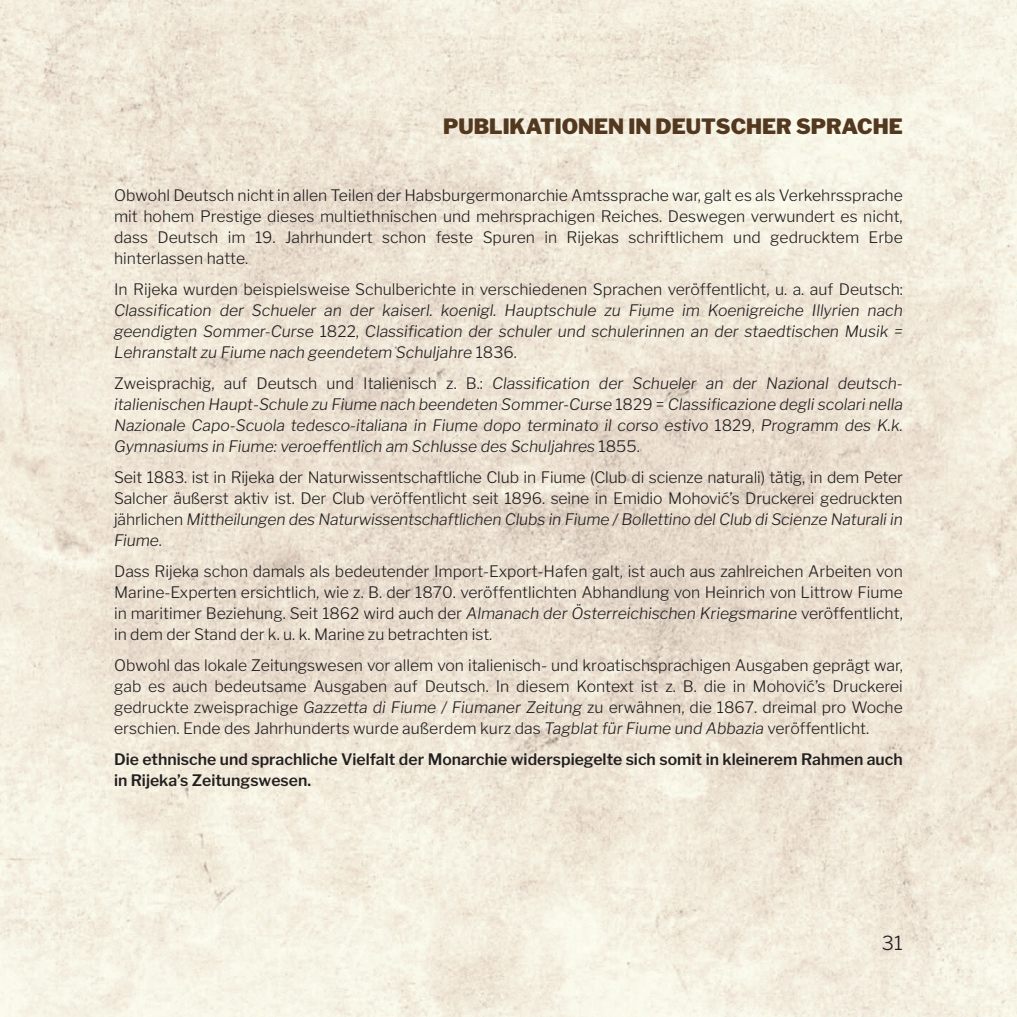
<style>
.page{position:relative;width:1017px;height:1017px;background:#fff}
.page>*{position:absolute;margin:0;border:0;box-sizing:border-box;transform-origin:0 0}
.naslov_1{font:900 21px "Libre Franklin";color:#533820}
.t1{font:300 19.25px "Libre Franklin";color:#231f20}
.osnovni{font:300 15.75px/21px "Libre Franklin";color:#231f20;text-align:justify}
.osnovni-2{font:italic 300 15.75px/21px "Libre Franklin";color:#231f20;text-align:justify}
.osnovni-3{font:600 15.75px/21px "Libre Franklin";color:#231f20}
.s1{font-style:normal}
.s2{font-style:italic}
</style>
<div class="page">
<img style="left:0;top:0;width:1017px;height:1017px">
<p class="naslov_1" style="left:443px;top:114px;width:461px">PUBLIKATIONEN IN DEUTSCHER SPRACHE</p>
<p class="osnovni" style="left:114px;top:185px;width:790px">Obwohl Deutsch nicht in allen Teilen der Habsburgermonarchie Amtssprache war, galt es als Verkehrssprache mit hohem Prestige dieses multiethnischen und mehrsprachigen Reiches. Deswegen verwundert es nicht, dass Deutsch im 19. Jahrhundert schon feste Spuren in Rijekas schriftlichem und gedrucktem Erbe hinterlassen hatte.</p>
<p class="osnovni-2" style="left:114px;top:279px;width:790px"><span class="s1">In Rijeka wurden beispielsweise Schulberichte in verschiedenen Sprachen veröffentlicht, u. a. auf Deutsch:<br></span>Classification der Schueler an der kaiserl. koenigl. Hauptschule zu Fiume im Koenigreiche Illyrien nach geendigten Sommer-Curse <span class="s1">1822,</span> Classification der schuler und schulerinnen an der staedtischen Musik = Lehranstalt zu Fiume nach geendetem Schuljahre <span class="s1">1836.</span></p>
<p class="osnovni-2" style="left:114px;top:373px;width:790px"><span class="s1">Zweisprachig, auf Deutsch und Italienisch z. B.:</span> Classification der Schueler an der Nazional deutsch&shy;italienischen Haupt-Schule zu Fiume nach beendeten Sommer-Curse <span class="s1">1829 =</span> Classificazione degli scolari nella Nazionale Capo-Scuola tedesco-italiana in Fiume dopo terminato il corso estivo <span class="s1">1829,</span> Programm des K.k.<br>Gymnasiums in Fiume: veroeffentlich am Schlusse des Schuljahres <span class="s1">1855.</span></p>
<p class="osnovni" style="left:114px;top:467px;width:790px">Seit 1883. ist in Rijeka der Naturwissentschaftliche Club in Fiume (Club di scienze naturali) tätig, in dem Peter Salcher äußerst aktiv ist. Der Club veröffentlicht seit 1896. seine in Emidio Mohović’s Druckerei gedruckten jährlichen <span class="s2">Mittheilungen des Naturwissentschaftlichen Clubs in Fiume / Bollettino del Club di Scienze Naturali in Fiume</span>.</p>
<p class="osnovni" style="left:114px;top:561px;width:790px">Dass Rijeka schon damals als bedeutender Import-Export-Hafen galt, ist auch aus zahlreichen Arbeiten von Marine-Experten ersichtlich, wie z. B. der 1870. veröffentlichten Abhandlung von Heinrich von Littrow Fiume in maritimer Beziehung. Seit 1862 wird auch der <span class="s2">Almanach der Österreichischen Kriegsmarine</span> veröffentlicht, in dem der Stand der k. u. k. Marine zu betrachten ist.</p>
<p class="osnovni" style="left:114px;top:655px;width:790px">Obwohl das lokale Zeitungswesen vor allem von italienisch- und kroatischsprachigen Ausgaben geprägt war, gab es auch bedeutsame Ausgaben auf Deutsch. In diesem Kontext ist z. B. die in Mohović’s Druckerei gedruckte zweisprachige <span class="s2">Gazzetta di Fiume / Fiumaner Zeitung</span> zu erwähnen, die 1867. dreimal pro Woche erschien. Ende des Jahrhunderts wurde außerdem kurz das <span class="s2">Tagblat für Fiume und Abbazia</span> veröffentlicht.</p>
<p class="osnovni-3" style="left:114px;top:749px;width:790px">Die ethnische und sprachliche Vielfalt der Monarchie widerspiegelte sich somit in kleinerem Rahmen auch in Rijeka’s Zeitungswesen.</p>
<p class="t1" style="left:882px;top:931px;width:22px">31</p>
</div>
